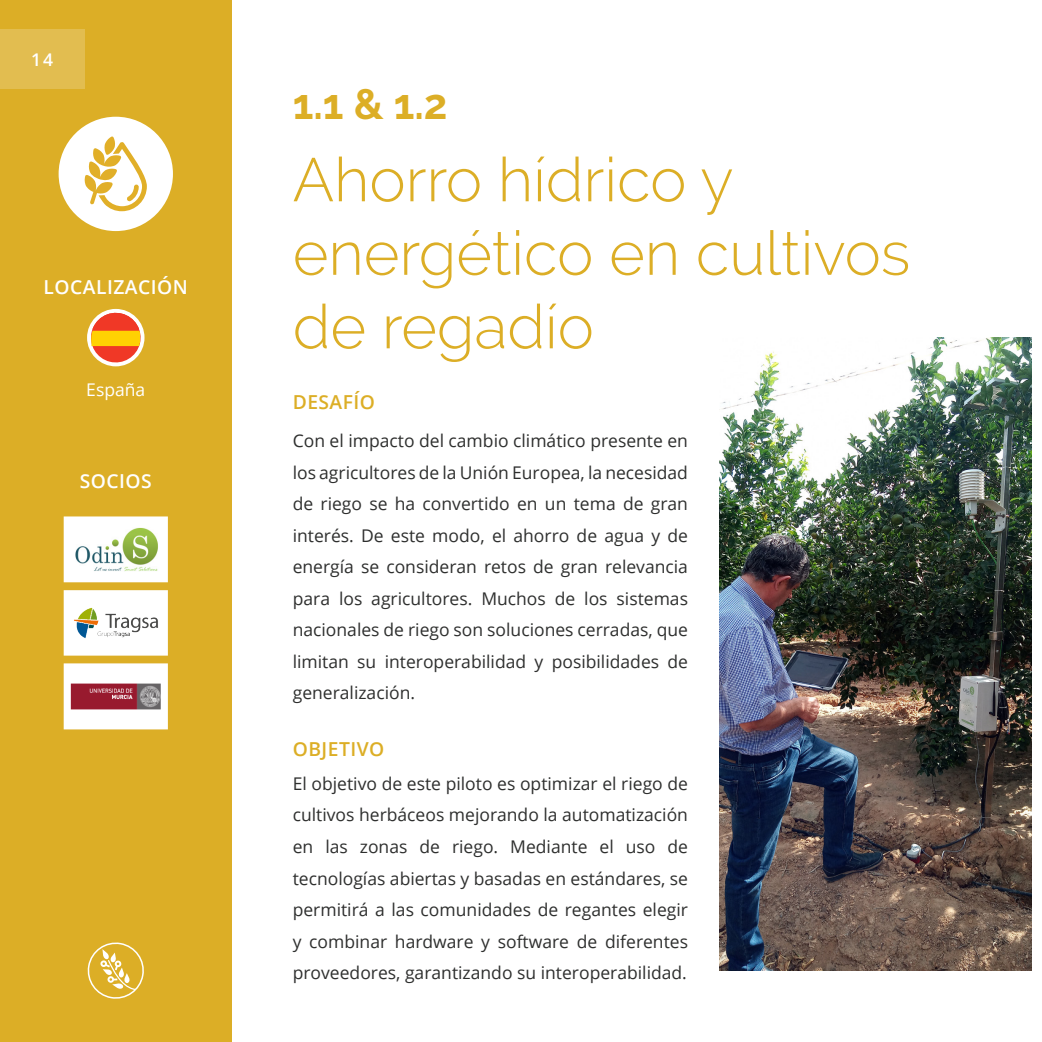
<style>
.page{position:relative;width:1042px;height:1042px;background:#fff}
.page>*{position:absolute;margin:0;border:0;box-sizing:border-box;transform-origin:0 0}
.t1{font:300 61.25px/73.5px "Raleway";color:#dcae26}
.t2{font:700 42px "Raleway";color:#dcae26}
.t3{font:600 19.25px "Open Sans";letter-spacing:.025em;color:#fff}
.t4{font:600 19.25px "Open Sans";letter-spacing:.025em;color:#dcae26}
.t5{font:17.5px/31.5px "Open Sans";color:#2e2f2e;text-align:justify}
.t6{font:17.5px "Open Sans";color:#fff}
.t7{font:600 17.5px "Open Sans";color:#fff}
</style>
<div class="page">
<img style="left:719px;top:338px;width:312px;height:632px">
<div style="left:0;top:0;width:231px;height:1042px;background:#dcae26"></div>
<img style="left:72px;top:671px;width:88px;height:50px">
<div style="left:64px;top:663px;width:104px;height:66px;border:7px solid #fff"></div>
<img style="left:72px;top:598px;width:88px;height:49px">
<div style="left:64px;top:590px;width:104px;height:65px;border:7px solid #fff"></div>
<img style="left:72px;top:524px;width:88px;height:50px">
<div style="left:64px;top:516px;width:104px;height:66px;border:7px solid #fff"></div>
<div style="left:59px;top:117px;width:114px;height:114px;background:#fff;border-radius:50%"></div>
<svg style="left:84px;top:136px;width:63px;height:75px"></svg>
<svg style="left:87px;top:942px;width:57px;height:57px"></svg>
<svg style="left:88px;top:310px;width:55px;height:55px;background:#f39747"></svg>
<div style="left:0;top:29px;width:84px;height:60px;background:#e2bd50"></div>
<p class="t7" style="left:31px;top:47px;width:23px">14</p>
<p class="t3" style="left:44px;top:273px;width:146px">LOCALIZACIÓN</p>
<p class="t6" style="left:86px;top:378px;width:61px">España</p>
<p class="t3" style="left:80px;top:468px;width:73px">SOCIOS</p>
<p class="t2" style="left:293px;top:80px;width:156px">1.1 &amp; 1.2</p>
<p class="t1" style="left:293px;top:143px;width:619px">Ahorro hídrico y energético en cultivos de regadío</p>
<p class="t4" style="left:293px;top:388px;width:84px">DESAFÍO</p>
<p class="t5" style="left:293px;top:424px;width:397px">Con el impacto del cambio climático presente en los agricultores de la Unión Europea, la necesidad de riego se ha convertido en un tema de gran interés. De este modo, el ahorro de agua y de energía se consideran retos de gran relevancia para los agricultores. Muchos de los sistemas nacionales de riego son soluciones cerradas, que limitan su interoperabilidad y posibilidades de generalización.</p>
<p class="t4" style="left:293px;top:735px;width:93px">OBJETIVO</p>
<p class="t5" style="left:293px;top:767px;width:397px">El objetivo de este piloto es optimizar el riego de cultivos herbáceos mejorando la automatización en las zonas de riego. Mediante el uso de tecnologías abiertas y basadas en estándares, se permitirá a las comunidades de regantes elegir y combinar hardware y software de diferentes proveedores, garantizando su interoperabilidad.</p>
</div>
